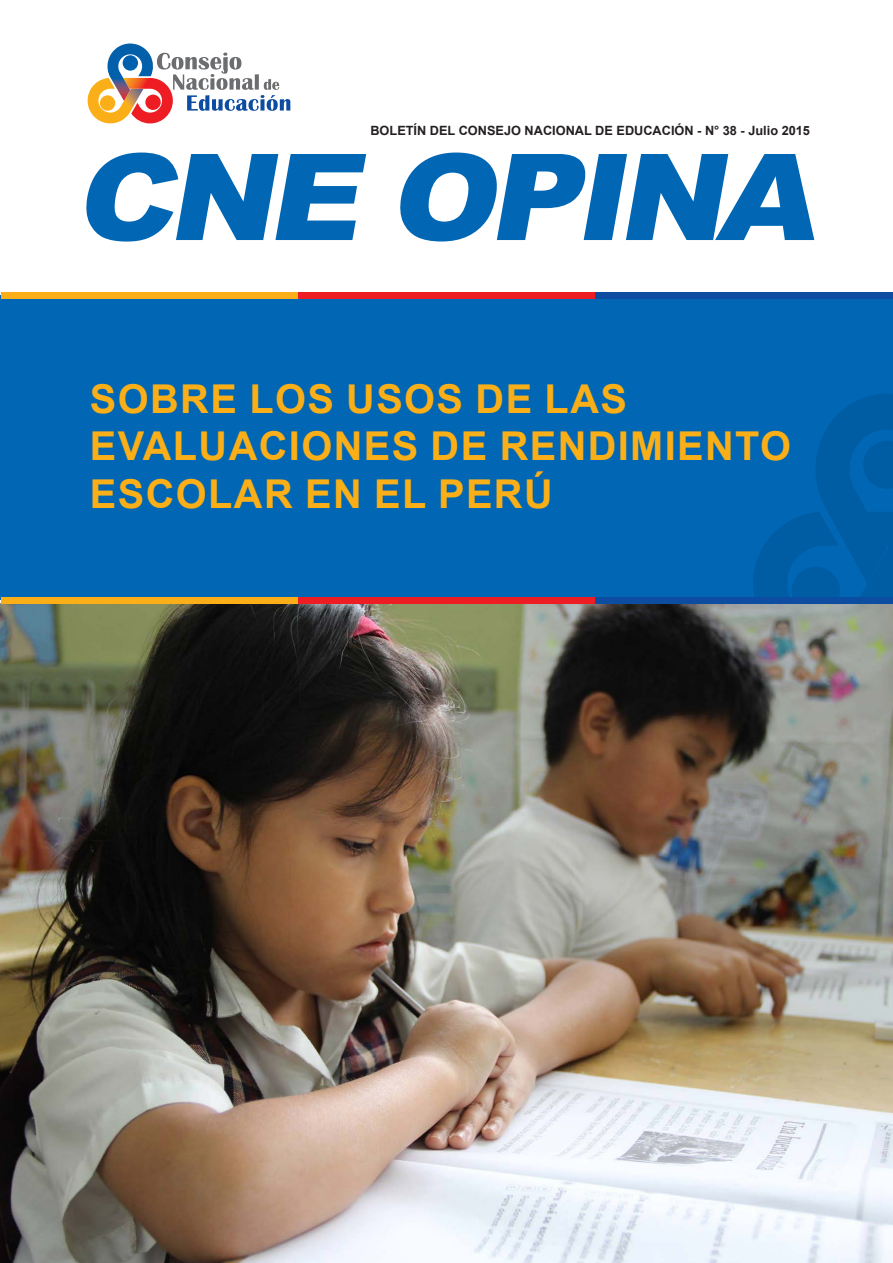
<style>
.page{position:relative;width:893px;height:1263px;background:#fff}
.page>*{position:absolute;margin:0;border:0;box-sizing:border-box;transform-origin:0 0}
.t1{font:italic 900 120.15px "Arial";color:#0166b3;scale:1.06 1}
.t2{font:700 39.75px/47.7px "Arial";letter-spacing:.035em;color:#faaf18}
.t3{font:700 12.75px "Arial";color:#231f20}
</style>
<div class="page">
<img style="left:1px;top:603px;width:892px;height:660px">
<svg style="left:87px;top:44px;width:203px;height:80px"></svg>
<div style="left:1px;top:295px;width:892px;height:305px;background:#0166b3"></div>
<svg style="left:753px;top:394px;width:140px;height:203px"></svg>
<div style="left:1px;top:292px;width:297px;height:6px;background:#faaf18"></div>
<div style="left:298px;top:292px;width:297px;height:6px;background:#ee1d23"></div>
<div style="left:595px;top:292px;width:298px;height:6px;background:#0d4da1"></div>
<div style="left:1px;top:597px;width:297px;height:6px;background:#faaf18"></div>
<div style="left:298px;top:597px;width:297px;height:6px;background:#ee1d23"></div>
<div style="left:595px;top:597px;width:298px;height:6px;background:#0d4da1"></div>
<p class="t3" style="left:370px;top:121px;width:441px">BOLETÍN DEL CONSEJO NACIONAL DE EDUCACIÓN - N° 38 - Julio 2015</p>
<p class="t1" style="left:74px;top:110px;width:728px">CNE OPINA</p>
<p class="t2" style="left:90px;top:375px;width:538px">SOBRE LOS USOS DE LAS</p>
<p class="t2" style="left:90px;top:423px;width:703px">EVALUACIONES DE RENDIMIENTO<br>ESCOLAR EN EL PERÚ</p>
</div>
